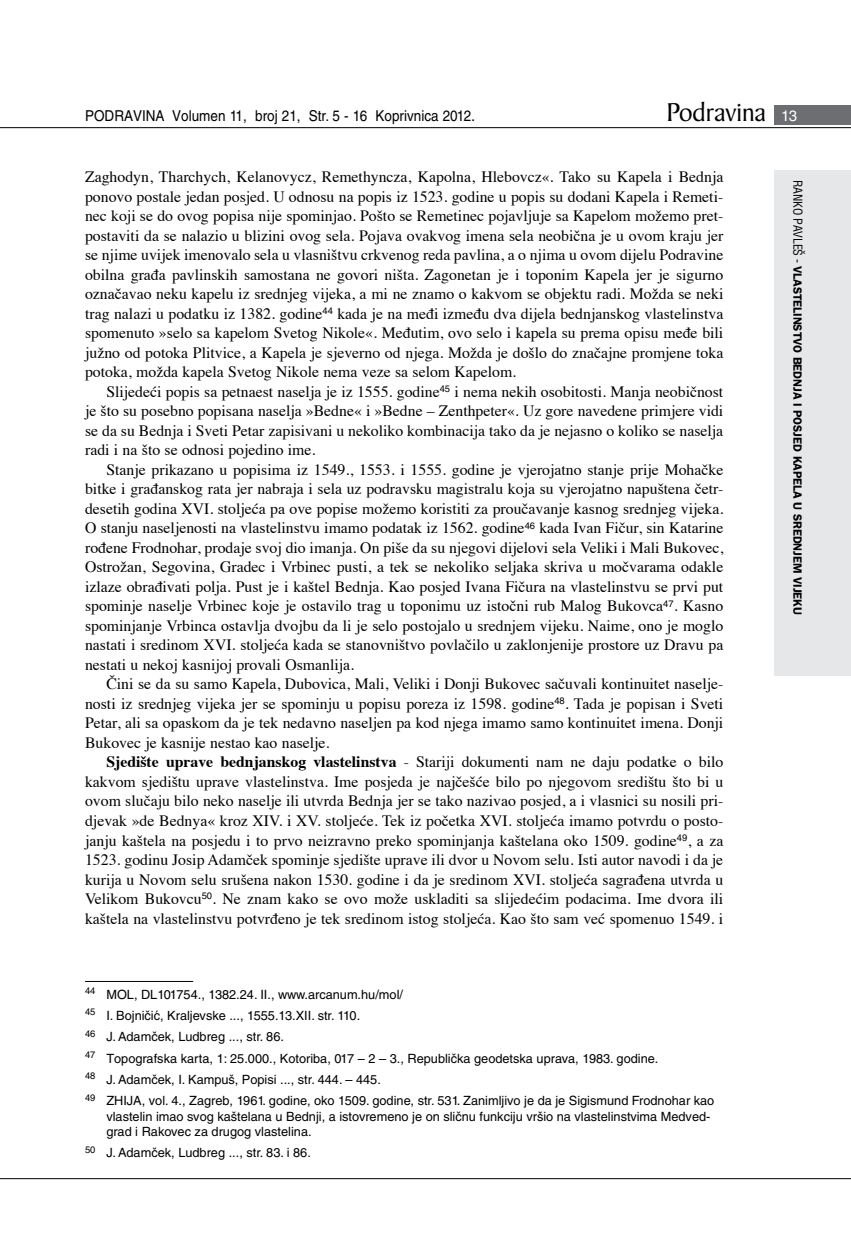
<style>
.page{position:relative;width:851px;height:1234px;background:#fff}
.page>*{position:absolute;margin:0;border:0;box-sizing:border-box;transform-origin:0 0}
.t1{font:27.6px "Baker Signet BT";color:#000}
.t2{font:15.75px/19.5px "Times";color:#000;text-align:justify}
.t3{font:15px "Helvetica LT Skin 29";color:#000;scale:.9 1}
.t4{font:12.75px/21.3px "Helvetica LT Skin 29";color:#000}
.t5{font:600 12px "ITC Franklin Gothic Skin 29";letter-spacing:-.005em;color:#000}
.s1{font-family:"Helvetica LT Skin 29";font-size:15px;color:#fff}
.s2{font-weight:700}
.s3{font-family:"Helvetica LT Skin 29";font-weight:400;font-stretch:condensed}
</style>
<div class="page">
<div style="left:774px;top:170px;width:76px;height:505px;background:#e6e7e8"></div>
<div style="left:774px;top:105px;width:76px;height:19px;background:#6d6e71"></div>
<hr style="left:0;top:127px;width:850px;height:1px;background:#000">
<hr style="left:0;top:1177px;width:850px;height:1px;background:#000">
<hr style="left:85px;top:980px;width:108px;height:1px;background:#000">
<p class="t3" style="left:85px;top:107px;width:435px">PODRAVINA Volumen 11, broj 21, Str. 5 - 16 Koprivnica 2012.</p>
<h1 class="t1" style="left:666px;top:95px;width:132px">Podravina <span class="s1">13</span></h1>
<p class="t2" style="left:85px;top:166px;width:639px">Zaghodyn, Tharchych, Kelanovycz, Remethyncza, Kapolna, Hlebovcz«. Tako su Kapela i Bednja ponovo postale jedan posjed. U odnosu na popis iz 1523. godine u popis su dodani Kapela i Remeti&shy;nec koji se do ovog popisa nije spominjao. Pošto se Remetinec pojavljuje sa Kapelom možemo pret&shy;postaviti da se nalazio u blizini ovog sela. Pojava ovakvog imena sela neobična je u ovom kraju jer se njime uvijek imenovalo sela u vlasništvu crkvenog reda pavlina, a o njima u ovom dijelu Podravine obilna građa pavlinskih samostana ne govori ništa. Zagonetan je i toponim Kapela jer je sigurno označavao neku kapelu iz srednjeg vijeka, a mi ne znamo o kakvom se objektu radi. Možda se neki trag nalazi u podatku iz 1382. godine<sup>44</sup> kada je na međi između dva dijela bednjanskog vlastelinstva spomenuto »selo sa kapelom Svetog Nikole«. Međutim, ovo selo i kapela su prema opisu međe bili južno od potoka Plitvice, a Kapela je sjeverno od njega. Možda je došlo do značajne promjene toka potoka, možda kapela Svetog Nikole nema veze sa selom Kapelom.</p>
<p class="t2" style="left:85px;top:380px;width:639px;text-indent:21px">Slijedeći popis sa petnaest naselja je iz 1555. godine<sup>45</sup> i nema nekih osobitosti. Manja neobičnost je što su posebno popisana naselja »Bedne« i »Bedne – Zenthpeter«. Uz gore navedene primjere vidi se da su Bednja i Sveti Petar zapisivani u nekoliko kombinacija tako da je nejasno o koliko se naselja radi i na što se odnosi pojedino ime.</p>
<p class="t2" style="left:85px;top:458px;width:639px;text-indent:21px">Stanje prikazano u popisima iz 1549., 1553. i 1555. godine je vjerojatno stanje prije Mohačke bitke i građanskog rata jer nabraja i sela uz podravsku magistralu koja su vjerojatno napuštena četr&shy;desetih godina XVI. stoljeća pa ove popise možemo koristiti za proučavanje kasnog srednjeg vijeka.<br>O stanju naseljenosti na vlastelinstvu imamo podatak iz 1562. godine<sup>46</sup> kada Ivan Fičur, sin Katarine rođene Frodnohar, prodaje svoj dio imanja. On piše da su njegovi dijelovi sela Veliki i Mali Bukovec, Ostrožan, Segovina, Gradec i Vrbinec pusti, a tek se nekoliko seljaka skriva u močvarama odakle izlaze obrađivati polja. Pust je i kaštel Bednja. Kao posjed Ivana Fičura na vlastelinstvu se prvi put spominje naselje Vrbinec koje je ostavilo trag u toponimu uz istočni rub Malog Bukovca<sup>47</sup>. Kasno spominjanje Vrbinca ostavlja dvojbu da li je selo postojalo u srednjem vijeku. Naime, ono je moglo nastati i sredinom XVI. stoljeća kada se stanovništvo povlačilo u zaklonjenije prostore uz Dravu pa nestati u nekoj kasnijoj provali Osmanlija.</p>
<p class="t2" style="left:85px;top:672px;width:639px;text-indent:21px">Čini se da su samo Kapela, Dubovica, Mali, Veliki i Donji Bukovec sačuvali kontinuitet naselje&shy;nosti iz srednjeg vijeka jer se spominju u popisu poreza iz 1598. godine<sup>48</sup>. Tada je popisan i Sveti Petar, ali sa opaskom da je tek nedavno naseljen pa kod njega imamo samo kontinuitet imena. Donji Bukovec je kasnije nestao kao naselje.</p>
<p class="t2" style="left:85px;top:750px;width:639px;text-indent:21px"><span class="s2">Sjedište uprave bednjanskog vlastelinstva</span> - Stariji dokumenti nam ne daju podatke o bilo kakvom sjedištu uprave vlastelinstva. Ime posjeda je najčešće bilo po njegovom središtu što bi u ovom slučaju bilo neko naselje ili utvrda Bednja jer se tako nazivao posjed, a i vlasnici su nosili pri&shy;djevak »de Bednya« kroz XIV. i XV. stoljeće. Tek iz početka XVI. stoljeća imamo potvrdu o posto&shy;janju kaštela na posjedu i to prvo neizravno preko spominjanja kaštelana oko 1509. godine<sup>49</sup>, a za 1523. godinu Josip Adamček spominje sjedište uprave ili dvor u Novom selu. Isti autor navodi i da je kurija u Novom selu srušena nakon 1530. godine i da je sredinom XVI. stoljeća sagrađena utvrda u Velikom Bukovcu<sup>50</sup>. Ne znam kako se ovo može uskladiti sa slijedećim podacima. Ime dvora ili kaštela na vlastelinstvu potvrđeno je tek sredinom istog stoljeća. Kao što sam već spomenuo 1549. i</p>
<p class="t4" style="left:85px;top:983px;width:630px"><sup>44</sup> MOL, DL101754., 1382.24. II., www.arcanum.hu/mol/<br><sup>45</sup> I. Bojničić, Kraljevske ..., 1555.13.XII. str. 110.<br><sup>46</sup> J. Adamček, Ludbreg ..., str. 86.<br><sup>47</sup> Topografska karta, 1: 25.000., Kotoriba, 017 – 2 – 3., Republička geodetska uprava, 1983. godine.<br><sup>48</sup> J. Adamček, I. Kampuš, Popisi ..., str. 444. – 445.<br><sup>49</sup> ZHIJA, vol. 4., Zagreb, 1961. godine, oko 1509. godine, str. 531. Zanimljivo je da je Sigismund Frodnohar kao</p>
<p class="t4" style="left:106px;top:1108px;width:605px;line-height:15.3px">vlastelin imao svog kaštelana u Bednji, a istovremeno je on sličnu funkciju vršio na vlastelinstvima Medved&shy;grad i Rakovec za drugog vlastelina.</p>
<p class="t4" style="left:85px;top:1141px;width:227px"><sup>50</sup> J. Adamček, Ludbreg ..., str. 83. i 86.</p>
<p class="t5" style="left:804px;top:180px;width:436px;rotate:90deg"><span class="s3">RANKO PAVLEŠ -</span> VLASTELINSTVO BEDNJA I POSJED KAPELA U SREDNJEM VIJEKU</p>
</div>
